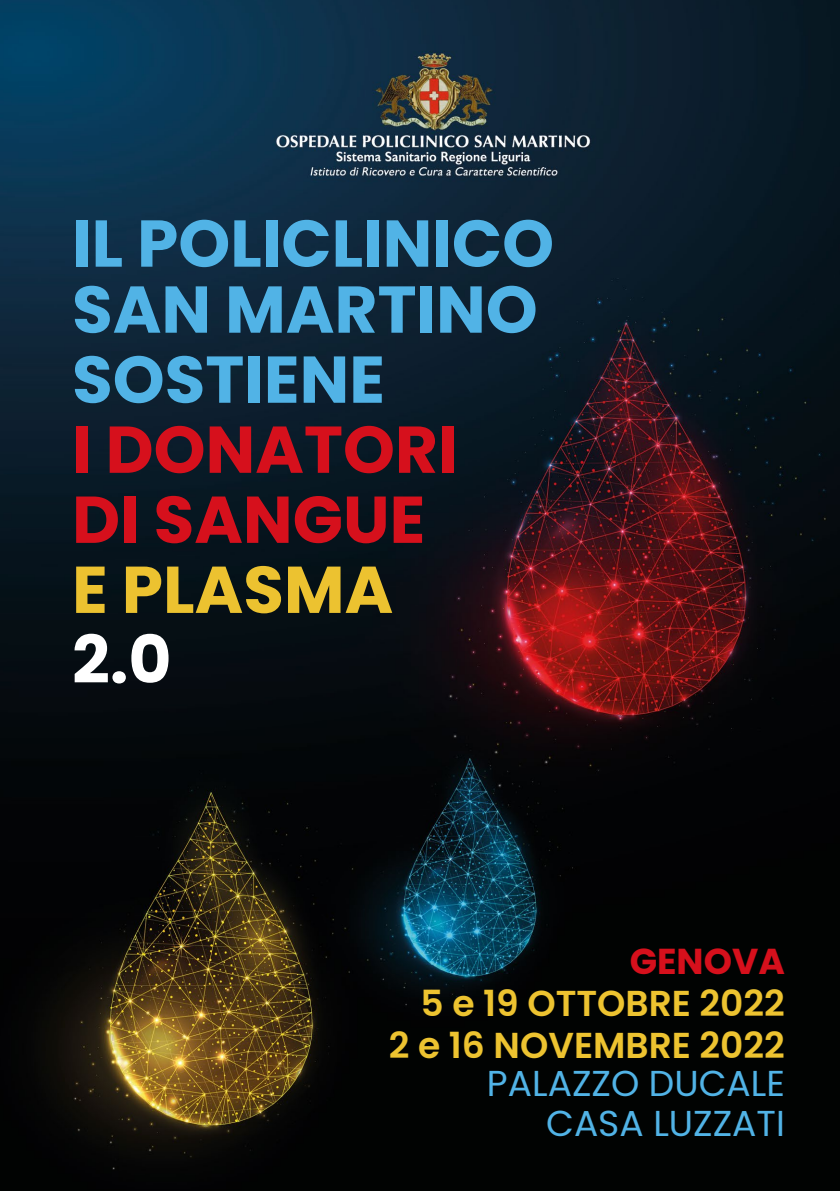
<style>
.page{position:relative;width:840px;height:1191px;background:#fff}
.page>*{position:absolute;margin:0;border:0;box-sizing:border-box;transform-origin:0 0}
.t1{font:700 66px/68px "Poppins";color:#51b3e6}
.t2{font:700 66px/70px "Poppins";color:#d6101c}
.t3{font:700 66px "Poppins";color:#ecc230}
.t4{font:700 66px "Poppins";color:#fff}
.t5{font:600 36px/42px "Poppins";color:#edc330;text-align:right}
.t6{font:36px/40px "Poppins";color:#51b3e6;text-align:right}
.t7{font:700 36px "Poppins";color:#d6101c}
</style>
<div class="page">
<img style="left:0;top:0;width:839px;height:1191px">
<p class="t1" style="left:72px;top:210px;width:483px">IL POLICLINICO<br>SAN MARTINO<br>SOSTIENE</p>
<p class="t2" style="left:72px;top:415px;width:386px">I DONATORI<br>DI SANGUE</p>
<p class="t3" style="left:72px;top:551px;width:322px">E PLASMA</p>
<p class="t4" style="left:72px;top:621px;width:101px">2.0</p>
<p class="t7" style="left:629px;top:940px;width:157px">GENOVA</p>
<p class="t5" style="left:388px;top:982px;width:397px">5 e 19 OTTOBRE 2022<br>2 e 16 NOVEMBRE 2022</p>
<p class="t6" style="left:486px;top:1063px;width:299px">PALAZZO DUCALE<br>CASA LUZZATI</p>
</div>
